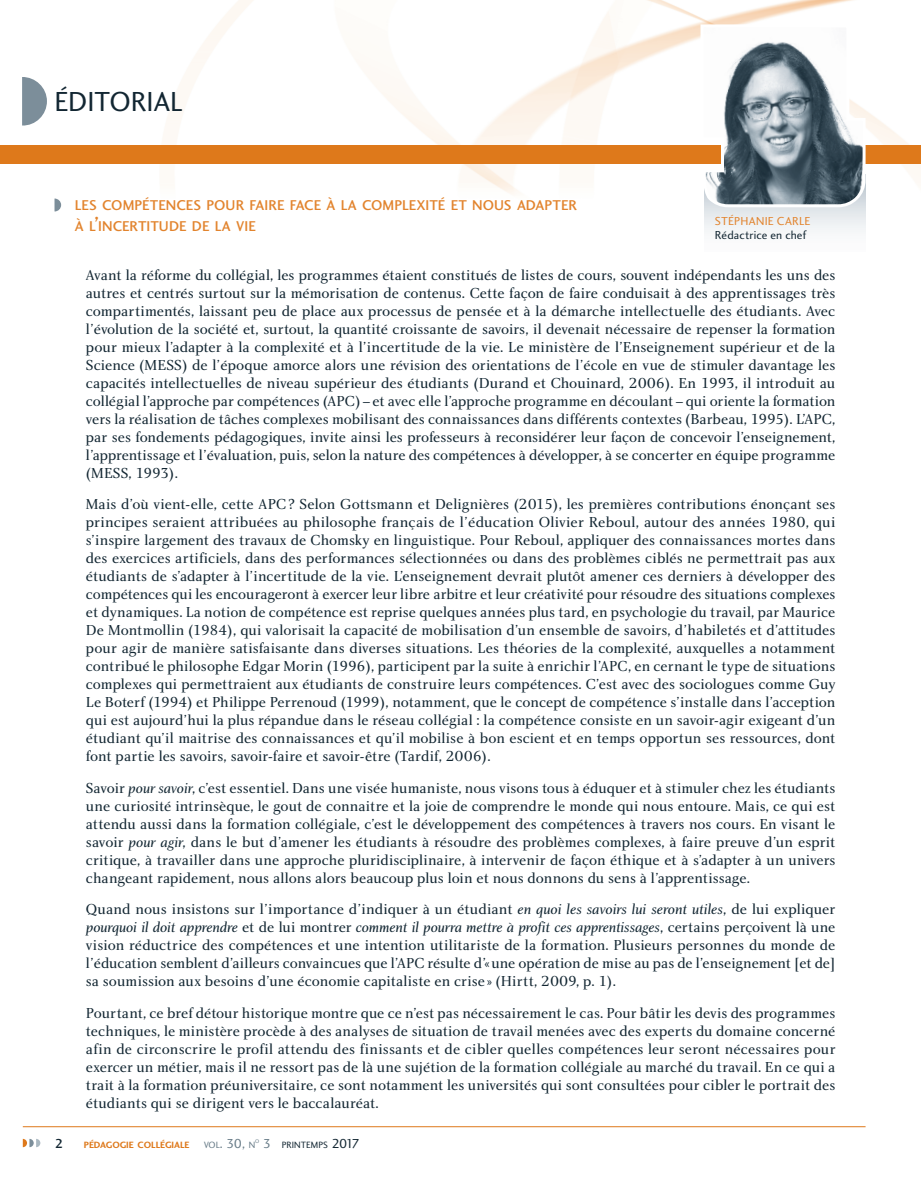
<style>
.page{position:relative;width:921px;height:1189px;background:#fff}
.page>*{position:absolute;margin:0;border:0;box-sizing:border-box;transform-origin:0 0}
.Article__OK{font:28.5px "Charlotte Sans Book Plain";letter-spacing:-.005em;color:#122632}
.Article__OK-2{font:15px/18px "Charlotte Book Plain";letter-spacing:-.005em;color:#122632;text-align:justify}
.t1{font:14.7px/21px "Charlotte Sans Medium Plain";letter-spacing:.005em;color:#e2842e}
.t2{font:13.5px "Charlotte Sans Medium Plain";color:#122632}
.Titre_Photo{font:12px "Charlotte Sans Book Plain";letter-spacing:.01em;color:#122632}
.Titre_Photo-2{font:12px "Charlotte Sans Book Plain";letter-spacing:.02em;color:#e2842e}
.t3{font:9.45px "Charlotte Sans Bold Plain";color:#de791b}
.t4{font:9.45px "Charlotte Sans Book Plain";color:#122632}
.t5{font:9.45px "Charlotte Sans Book Plain";color:#687c88}
.t6{font:5.55px "Charlotte Sans Book Plain";color:#687c88}
.s1{font-size:21px}
.s2{font-family:"Charlotte Book Italic Plain"}
.s3{font-size:13.5px}
.s4{font-size:13.5px;color:#687c88}
</style>
<div class="page">
<img style="left:0;top:0;width:921px;height:194px">
<hr style="left:23px;top:1126px;width:842px;height:1px;background:#de791b">
<svg style="left:23px;top:1139px;width:17px;height:8px"></svg>
<div style="left:0;top:145px;width:921px;height:18px;background:#de791b"></div>
<svg style="left:22px;top:77px;width:25px;height:49px"></svg>
<svg style="left:704px;top:209px;width:161px;height:23px"></svg>
<svg style="left:699px;top:23px;width:168px;height:186px"></svg>
<svg style="left:54px;top:198px;width:7px;height:14px"></svg>
<p class="Article__OK" style="left:54px;top:85px;width:129px">ÉDITORIAL</p>
<p class="t1" style="left:75px;top:194px;width:503px">LES COMPÉTENCES POUR FAIRE FACE À LA COMPLEXITÉ ET NOUS ADAPTER<br>À L<span class="s1">’</span>INCERTITUDE DE LA VIE</p>
<p class="Article__OK-2" style="left:86px;top:265px;width:751px">Avant la réforme du collégial, les programmes étaient constitués de listes de cours, souvent indépendants les uns des autres et centrés surtout sur la mémorisation de contenus. Cette façon de faire conduisait à des apprentissages très compartimentés, laissant peu de place aux processus de pensée et à la démarche intellectuelle des étudiants. Avec l’évolution de la société et, surtout, la quantité croissante de savoirs, il devenait nécessaire de repenser la formation pour mieux l’adapter à la complexité et à l’incertitude de la vie. Le ministère de l’Enseignement supérieur et de la Science (MESS) de l’époque amorce alors une révision des orientations de l’école en vue de stimuler davantage les capacités intellectuelles de niveau supérieur des étudiants (Durand et Chouinard, 2006). En 1993, il introduit au collégial l’approche par compétences (APC)–et avec elle l’approche programme en découlant–qui oriente la formation vers la réalisation de tâches complexes mobilisant des connaissances dans différents contextes (Barbeau, 1995). L’APC, par ses fondements pédagogiques, invite ainsi les professeurs à reconsidérer leur façon de concevoir l’enseignement, l’apprentissage et l’évaluation, puis, selon la nature des compétences à développer, à se concerter en équipe programme (MESS, 1993).</p>
<p class="Article__OK-2" style="left:86px;top:495px;width:751px">Mais d’où vient-elle, cette APC? Selon Gottsmann et Delignières (2015), les premières contributions énonçant ses principes seraient attribuées au philosophe français de l’éducation Olivier Reboul, autour des années 1980, qui s’inspire largement des travaux de Chomsky en linguistique. Pour Reboul, appliquer des connaissances mortes dans des exercices artificiels, dans des performances sélectionnées ou dans des problèmes ciblés ne permettrait pas aux étudiants de s’adapter à l’incertitude de la vie. L’enseignement devrait plutôt amener ces derniers à développer des compétences qui les encourageront à exercer leur libre arbitre et leur créativité pour résoudre des situations complexes et dynamiques. La notion de compétence est reprise quelques années plus tard, en psychologie du travail, par Maurice De Montmollin (1984), qui valorisait la capacité de mobilisation d’un ensemble de savoirs, d’habiletés et d’attitudes pour agir de manière satisfaisante dans diverses situations. Les théories de la complexité, auxquelles a notamment contribué le philosophe Edgar Morin (1996), participent par la suite à enrichir l’APC, en cernant le type de situations complexes qui permettraient aux étudiants de construire leurs compétences. C’est avec des sociologues comme Guy Le Boterf (1994) et Philippe Perrenoud (1999), notamment, que le concept de compétence s’installe dans l’acception qui est aujourd’hui la plus répandue dans le réseau collégial : la compétence consiste en un savoir-agir exigeant d’un étudiant qu’il maitrise des connaissances et qu’il mobilise à bon escient et en temps opportun ses ressources, dont font partie les savoirs, savoir-faire et savoir-être (Tardif, 2006).</p>
<p class="Article__OK-2" style="left:86px;top:778px;width:751px">Savoir <span class="s2">pour savoir</span>, c’est essentiel. Dans une visée humaniste, nous visons tous à éduquer et à stimuler chez les étudiants une curiosité intrinsèque, le gout de connaitre et la joie de comprendre le monde qui nous entoure. Mais, ce qui est attendu aussi dans la formation collégiale, c’est le développement des compétences à travers nos cours. En visant le savoir <span class="s2">pour agir</span>, dans le but d’amener les étudiants à résoudre des problèmes complexes, à faire preuve d’un esprit critique, à travailler dans une approche pluridisciplinaire, à intervenir de façon éthique et à s’adapter à un univers changeant rapidement, nous allons alors beaucoup plus loin et nous donnons du sens à l’apprentissage.</p>
<p class="Article__OK-2" style="left:86px;top:900px;width:751px">Quand nous insistons sur l’importance d’indiquer à un étudiant <span class="s2">en quoi les savoirs lui seront utiles</span>, de lui expliquer <span class="s2">pourquoi il doit apprendre</span> et de lui montrer <span class="s2">comment il pourra mettre à profit ces apprentissages</span>, certains perçoivent là une vision réductrice des compétences et une intention utilitariste de la formation. Plusieurs personnes du monde de l’éducation semblent d’ailleurs convaincues que l’APC résulte d’«une opération de mise au pas de l’enseignement [et de] sa soumission aux besoins d’une économie capitaliste en crise » (Hirtt, 2009, p. 1).</p>
<p class="Article__OK-2" style="left:86px;top:1003px;width:751px">Pourtant, ce bref détour historique montre que ce n’est pas nécessairement le cas. Pour bâtir les devis des programmes techniques, le ministère procède à des analyses de situation de travail menées avec des experts du domaine concerné afin de circonscrire le profil attendu des finissants et de cibler quelles compétences leur seront nécessaires pour exercer un métier, mais il ne ressort pas de là une sujétion de la formation collégiale au marché du travail. En ce qui a trait à la formation préuniversitaire, ce sont notamment les universités qui sont consultées pour cibler le portrait des étudiants qui se dirigent vers le baccalauréat.</p>
<p class="Titre_Photo-2" style="left:715px;top:214px;width:97px">STÉPHANIE CARLE</p>
<p class="Titre_Photo" style="left:715px;top:228px;width:93px">Rédactrice en chef</p>
<p class="t2" style="left:55px;top:1135px;width:10px">2</p>
<p class="t3" style="left:84px;top:1139px;width:107px">PÉDAGOGIE COLLÉGIALE</p>
<p class="t5" style="left:204px;top:1139px;width:53px">VOL<span class="s3">. 30,</span> N</p>
<p class="t6" style="left:255px;top:1138px;width:6px">O</p>
<p class="t4" style="left:263px;top:1139px;width:98px"><span class="s4">3</span> PRINTEMPS <span class="s3">2017</span></p>
</div>
